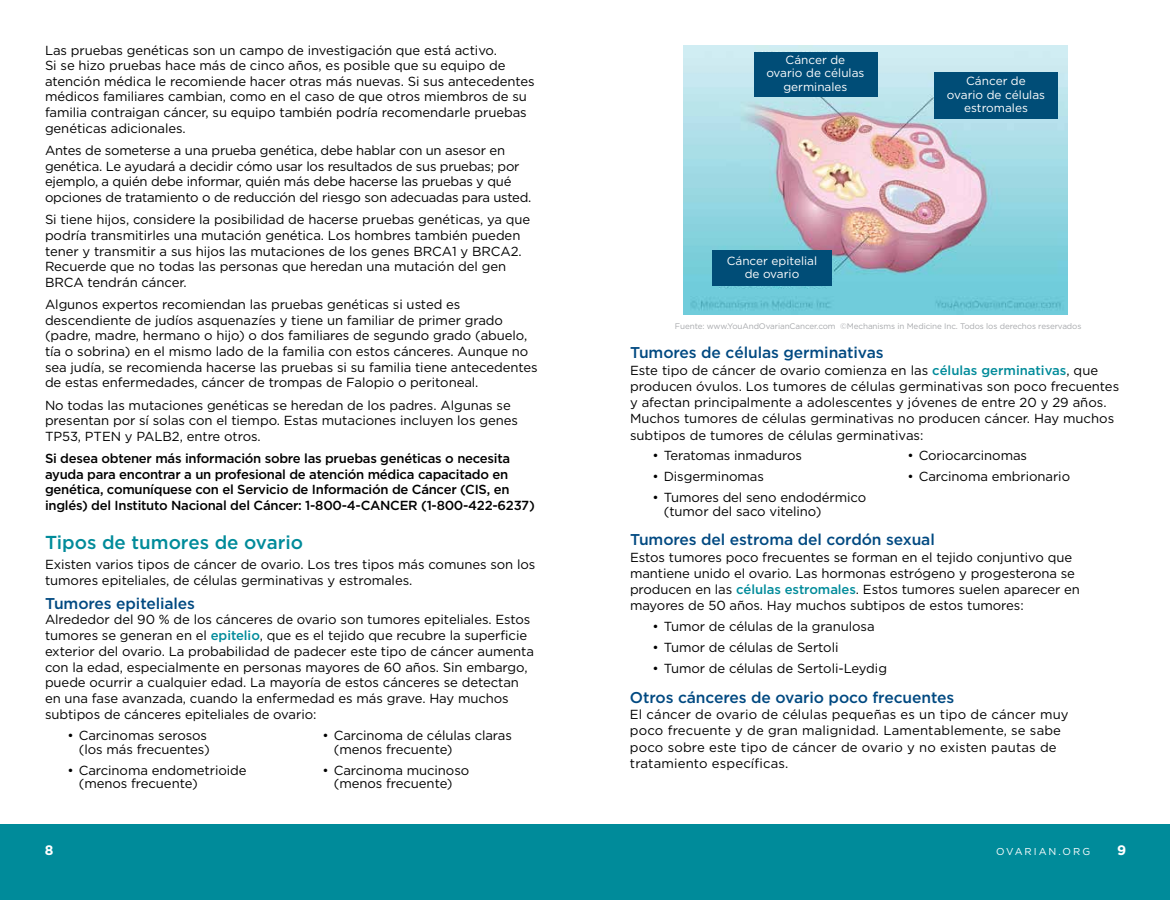
<style>
.page{position:relative;width:1170px;height:900px;background:#fff}
.page>*{position:absolute;margin:0;border:0;box-sizing:border-box;transform-origin:0 0}
.t1{font:500 18.75px "Gotham";color:#008b9a}
.t2{font:500 15.62px "Gotham";letter-spacing:-.005em;color:#004981}
.t3{font:700 13.75px "Gotham";color:#fff}
.t4{font:13.12px/15.6px "Gotham";letter-spacing:-.005em;color:#000}
.t5{font:500 13.12px/15.6px "Gotham";letter-spacing:-.02em;color:#000}
.t6{font:11.75px/13.5px "Gotham";color:#fff;text-align:center}
.t7{font:10px "Gotham";letter-spacing:.2em;color:#fff}
.t8{font:8.12px "Gotham";letter-spacing:-.01em;color:#a7a9ac}
.s1{font-weight:500;color:#008b9a}
</style>
<div class="page">
<div style="left:0;top:825px;width:585px;height:75px;background:#008b9a"></div>
<div style="left:585px;top:825px;width:585px;height:75px;background:#008b9a"></div>
<img style="left:683px;top:45px;width:384px;height:269px">
<div style="left:934px;top:72px;width:124px;height:46px;background:#004d77"></div>
<div style="left:713px;top:250px;width:119px;height:36px;background:#004d77"></div>
<div style="left:754px;top:52px;width:124px;height:45px;background:#004d77"></div>
<p class="t4" style="left:45px;top:42px;width:491px">Las pruebas genéticas son un campo de investigación que está activo.<br>Si se hizo pruebas hace más de cinco años, es posible que su equipo de atención médica le recomiende hacer otras más nuevas. Si sus antecedentes médicos familiares cambian, como en el caso de que otros miembros de su familia contraigan cáncer, su equipo también podría recomendarle pruebas genéticas adicionales.</p>
<p class="t4" style="left:45px;top:142px;width:488px">Antes de someterse a una prueba genética, debe hablar con un asesor en genética. Le ayudará a decidir cómo usar los resultados de sus pruebas; por ejemplo, a quién debe informar, quién más debe hacerse las pruebas y qué opciones de tratamiento o de reducción del riesgo son adecuadas para usted.</p>
<p class="t4" style="left:45px;top:212px;width:487px">Si tiene hijos, considere la posibilidad de hacerse pruebas genéticas, ya que podría transmitirles una mutación genética. Los hombres también pueden tener y transmitir a sus hijos las mutaciones de los genes BRCA1 y BRCA2.<br>Recuerde que no todas las personas que heredan una mutación del gen BRCA tendrán cáncer.</p>
<p class="t4" style="left:45px;top:296px;width:494px">Algunos expertos recomiendan las pruebas genéticas si usted es descendiente de judíos asquenazíes y tiene un familiar de primer grado (padre, madre, hermano o hijo) o dos familiares de segundo grado (abuelo, tía o sobrina) en el mismo lado de la familia con estos cánceres. Aunque no sea judía, se recomienda hacerse las pruebas si su familia tiene antecedentes de estas enfermedades, cáncer de trompas de Falopio o peritoneal.</p>
<p class="t4" style="left:45px;top:397px;width:474px">No todas las mutaciones genéticas se heredan de los padres. Algunas se presentan por sí solas con el tiempo. Estas mutaciones incluyen los genes<br>TP53, PTEN y PALB2, entre otros.</p>
<p class="t5" style="left:45px;top:450px;width:491px">Si desea obtener más información sobre las pruebas genéticas o necesita ayuda para encontrar a un profesional de atención médica capacitado en genética, comuníquese con el Servicio de Información de Cáncer (CIS, en inglés) del Instituto Nacional del Cáncer: 1-800-4-CANCER (1-800-422-6237)</p>
<h1 class="t1" style="left:45px;top:532px;width:260px">Tipos de tumores de ovario</h1>
<p class="t4" style="left:45px;top:556px;width:492px;line-height:16.2px">Existen varios tipos de cáncer de ovario. Los tres tipos más comunes son los tumores epiteliales, de células germinativas y estromales.</p>
<p class="t2" style="left:45px;top:594px;width:152px">Tumores epiteliales</p>
<p class="t4" style="left:45px;top:612px;width:491px">Alrededor del 90 % de los cánceres de ovario son tumores epiteliales. Estos tumores se generan en el <span class="s1">epitelio</span>, que es el tejido que recubre la superficie exterior del ovario. La probabilidad de padecer este tipo de cáncer aumenta con la edad, especialmente en personas mayores de 60 años. Sin embargo, puede ocurrir a cualquier edad. La mayoría de estos cánceres se detectan en una fase avanzada, cuando la enfermedad es más grave. Hay muchos subtipos de cánceres epiteliales de ovario:</p>
<p class="t4" style="left:67px;top:728px;width:144px;line-height:13.8px;text-align:right">• Carcinomas serosos (los más frecuentes)</p>
<p class="t4" style="left:79px;top:763px;width:169px;line-height:13.8px;text-indent:-11px">• Carcinoma endometrioide (menos frecuente)</p>
<p class="t4" style="left:334px;top:728px;width:180px;line-height:13.8px;text-indent:-11px">• Carcinoma de células claras (menos frecuente)</p>
<p class="t4" style="left:322px;top:763px;width:148px;line-height:13.8px;text-align:center">• Carcinoma mucinoso (menos frecuente)</p>
<p class="t6" style="left:766px;top:53px;width:100px">Cáncer de ovario de células germinales</p>
<p class="t6" style="left:727px;top:254px;width:92px">Cáncer epitelial de ovario</p>
<p class="t6" style="left:947px;top:74px;width:100px">Cáncer de ovario de células estromales</p>
<p class="t8" style="left:675px;top:322px;width:408px">Fuente: www.YouAndOvarianCancer.com ©Mechanisms in Medicine Inc. Todos los derechos reservados</p>
<p class="t2" style="left:630px;top:344px;width:255px">Tumores de células germinativas</p>
<p class="t4" style="left:630px;top:362px;width:491px;line-height:16.2px">Este tipo de cáncer de ovario comienza en las <span class="s1">células germinativas</span>, que producen óvulos. Los tumores de células germinativas son poco frecuentes y afectan principalmente a adolescentes y jóvenes de entre 20 y 29 años.<br>Muchos tumores de células germinativas no producen cáncer. Hay muchos subtipos de tumores de células germinativas:</p>
<p class="t4" style="left:652px;top:448px;width:151px">• Teratomas inmaduros</p>
<p class="t4" style="left:652px;top:469px;width:113px">• Disgerminomas</p>
<p class="t4" style="left:664px;top:490px;width:204px;line-height:13.8px;text-indent:-11px">• Tumores del seno endodérmico (tumor del saco vitelino)</p>
<p class="t4" style="left:907px;top:448px;width:121px">• Coriocarcinomas</p>
<p class="t4" style="left:907px;top:469px;width:164px">• Carcinoma embrionario</p>
<p class="t2" style="left:630px;top:531px;width:306px">Tumores del estroma del cordón sexual</p>
<p class="t4" style="left:630px;top:549px;width:451px;line-height:16.2px">Estos tumores poco frecuentes se forman en el tejido conjuntivo que mantiene unido el ovario. Las hormonas estrógeno y progesterona se producen en las <span class="s1">células estromales</span>. Estos tumores suelen aparecer en mayores de 50 años. Hay muchos subtipos de estos tumores:</p>
<p class="t4" style="left:652px;top:619px;width:224px">• Tumor de células de la granulosa</p>
<p class="t4" style="left:652px;top:640px;width:188px">• Tumor de células de Sertoli</p>
<p class="t4" style="left:652px;top:660px;width:236px">• Tumor de células de Sertoli-Leydig</p>
<p class="t2" style="left:630px;top:688px;width:326px">Otros cánceres de ovario poco frecuentes</p>
<p class="t4" style="left:630px;top:706px;width:440px;line-height:16.2px">El cáncer de ovario de células pequeñas es un tipo de cáncer muy poco frecuente y de gran malignidad. Lamentablemente, se sabe poco sobre este tipo de cáncer de ovario y no existen pautas de tratamiento específicas.</p>
<p class="t3" style="left:45px;top:842px;width:10px">8</p>
<p class="t7" style="left:996px;top:846px;width:96px">OVARIAN.ORG</p>
<p class="t3" style="left:1117px;top:842px;width:11px">9</p>
</div>
